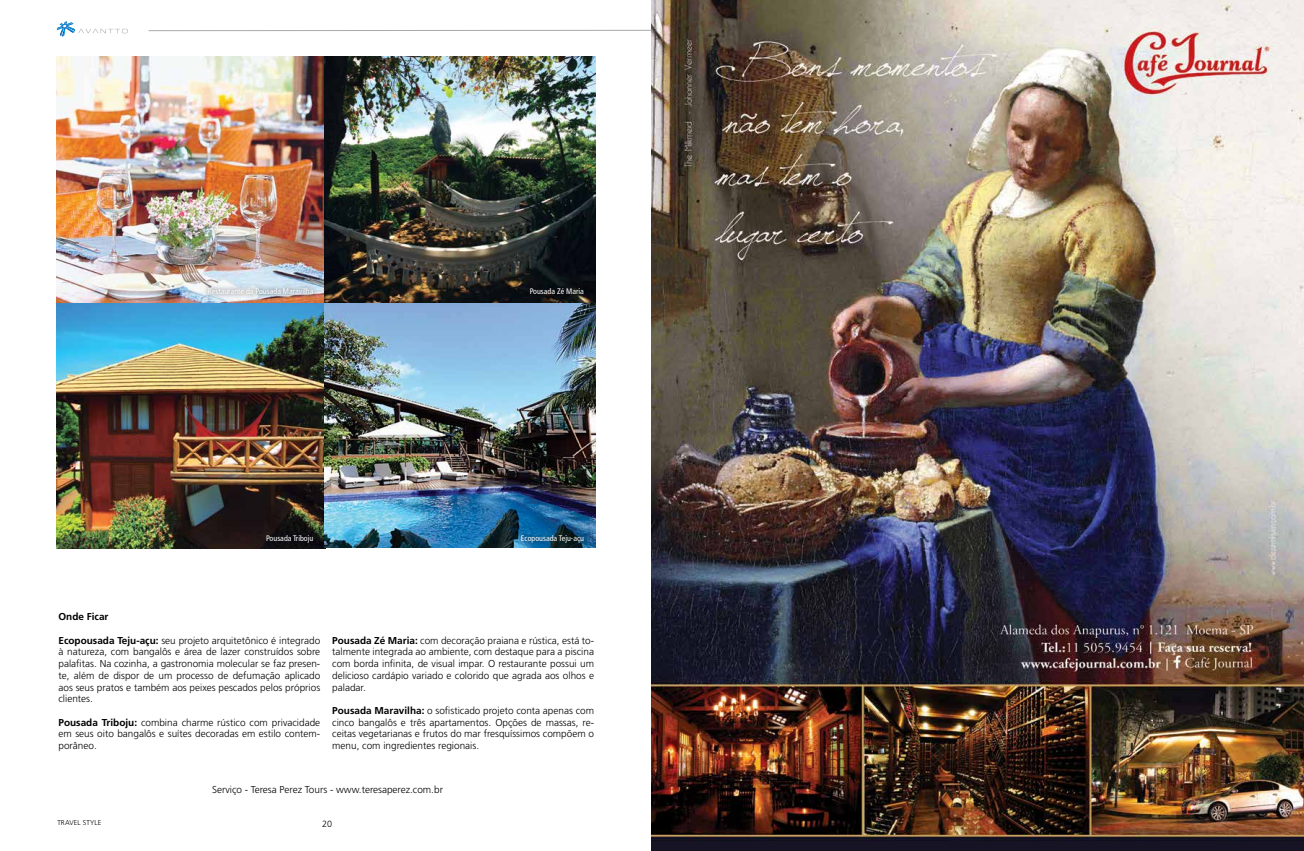
<style>
.page{position:relative;width:1304px;height:851px;background:#fff}
.page>*{position:absolute;margin:0;border:0;box-sizing:border-box;transform-origin:0 0}
.t1{font:300 10px/11.7px "Frutiger";color:#000;text-align:justify}
.t2{font:700 10px "Frutiger";color:#000}
.t3{font:300 9px "Frutiger";color:#000}
.t4{font:condensed 8px "Frutiger";color:#fff}
.t5{font:300 7px "Frutiger";letter-spacing:.02em;color:#000}
.s1{font-family:"Frutiger CE";font-weight:700}
.s2{font-weight:700}
</style>
<div class="page">
<svg style="left:57px;top:21px;width:71px;height:16px"></svg>
<svg style="left:148px;top:21px;width:504px;height:18px"></svg>
<img style="left:57px;top:57px;width:538px;height:491px">
<div style="left:203px;top:283px;width:116px;height:17px;background:#000;opacity:.75"></div>
<div style="left:262px;top:530px;width:57px;height:18px;background:#000;opacity:.75"></div>
<div style="left:525px;top:283px;width:64px;height:17px;background:#000;opacity:.75"></div>
<div style="left:516px;top:530px;width:73px;height:18px;background:#000;opacity:.75"></div>
<img style="left:652px;top:0;width:652px;height:850px">
<p class="t4" style="left:208px;top:287px;width:107px">Restaurante da Pousada Maravilha</p>
<p class="t4" style="left:530px;top:287px;width:56px">Pousada Zé Maria</p>
<p class="t4" style="left:266px;top:533px;width:49px">Pousada Triboju</p>
<p class="t4" style="left:521px;top:533px;width:65px">Ecopousada Teju-açu</p>
<p class="t2" style="left:58px;top:610px;width:52px">Onde Ficar</p>
<p class="t1" style="left:58px;top:634px;width:263px"><span class="s1">Ecopousada Teju-açu:</span> seu projeto arquitetônico é integrado à natureza, com bangalôs e área de lazer construídos sobre palafitas. Na cozinha, a gastronomia molecular se faz presen&shy;te, além de dispor de um processo de defumação aplicado aos seus pratos e também aos peixes pescados pelos próprios clientes.</p>
<p class="t1" style="left:58px;top:716px;width:263px"><span class="s2">Pousada Triboju:</span> combina charme rústico com privacidade em seus oito bangalôs e suítes decoradas em estilo contem&shy;porâneo.</p>
<p class="t1" style="left:332px;top:634px;width:263px"><span class="s1">Pousada Zé Maria:</span> com decoração praiana e rústica, está to&shy;talmente integrada ao ambiente, com destaque para a piscina com borda infinita, de visual impar. O restaurante possui um delicioso cardápio variado e colorido que agrada aos olhos e paladar.</p>
<p class="t1" style="left:332px;top:704px;width:263px"><span class="s2">Pousada Maravilha:</span> o sofisticado projeto conta apenas com cinco bangalôs e três apartamentos. Opções de massas, re&shy;ceitas vegetarianas e frutos do mar fresquíssimos compõem o menu, com ingredientes regionais.</p>
<p class="t5" style="left:57px;top:818px;width:45px">TRAVEL STYLE</p>
<p class="t1" style="left:212px;top:783px;width:232px">Serviço - Teresa Perez Tours - www.teresaperez.com.br</p>
<p class="t3" style="left:322px;top:818px;width:12px">20</p>
</div>
